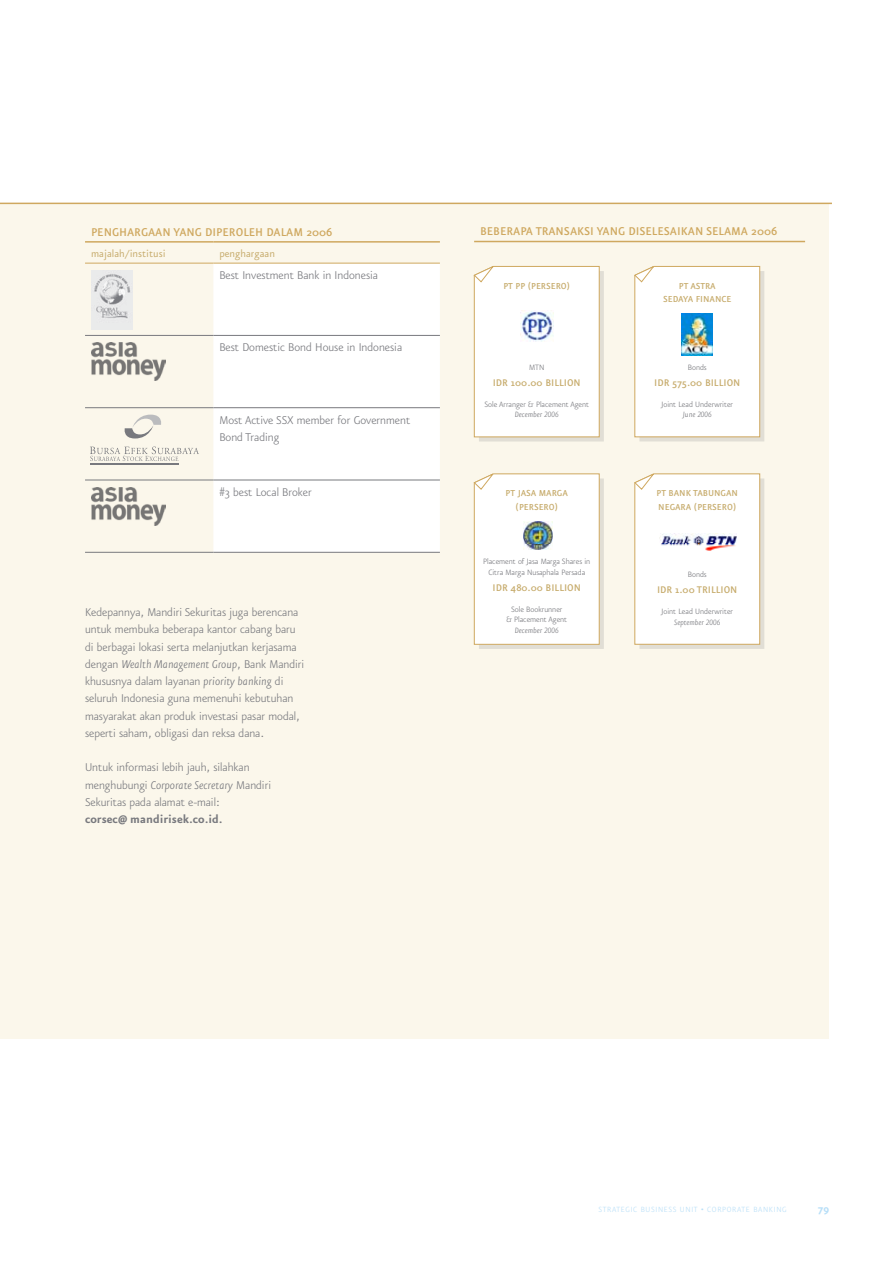
<style>
.page{position:relative;width:893px;height:1263px;background:#fff}
.page>*{position:absolute;margin:0;border:0;box-sizing:border-box;transform-origin:0 0}
.t1{font:300 13.5px/17.2px "Eureka Sans";color:#78797e}
.t2{font:500 13.5px "Eureka Sans";color:#cfa85f}
.t3{font:700 13.5px "Eureka Sans";color:#78797e}
.t4{font:12px "Eureka Sans";color:#c7ac6d}
.t5{font:700 12px "Eureka Sans";color:#b8dff8}
.t6{font:500 11.55px "Eureka Sans";color:#c7ac6d}
.t7{font:500 10.35px/13.4px "Eureka Sans";color:#c7ac6d;text-align:center}
.t8{font:300 9.3px/10.4px "Eureka Sans";color:#78797e;text-align:center}
.t9{font:italic 300 9.3px "Eureka Sans";color:#78797e}
.t10{font:300 9px "Eureka Sans";letter-spacing:.075em;color:#b8dff8}
.s1{font-style:italic}
</style>
<div class="page">
<div style="left:0;top:204px;width:829px;height:834px;background:#fbf7eb"></div>
<svg style="left:474px;top:266px;width:130px;height:175px;background:#fcfaf8"></svg>
<img style="left:520px;top:310px;width:33px;height:32px">
<svg style="left:474px;top:473px;width:130px;height:176px;background:#fbfaf7"></svg>
<img style="left:523px;top:522px;width:29px;height:27px">
<svg style="left:634px;top:266px;width:130px;height:175px;background:#faf8f2"></svg>
<img style="left:682px;top:313px;width:30px;height:43px">
<svg style="left:634px;top:473px;width:130px;height:176px;background:#fbf9f5"></svg>
<img style="left:660px;top:534px;width:77px;height:18px">
<hr style="left:474px;top:241px;width:331px;height:1px;background:#cfa85f">
<div style="left:213px;top:264px;width:227px;height:288px;background:#fff"></div>
<hr style="left:85px;top:335px;width:128px;height:1px;background:#78797e">
<hr style="left:213px;top:335px;width:227px;height:1px;background:#78797e">
<hr style="left:85px;top:407px;width:128px;height:1px;background:#78797e">
<hr style="left:213px;top:407px;width:227px;height:1px;background:#78797e">
<hr style="left:85px;top:480px;width:128px;height:1px;background:#78797e">
<hr style="left:213px;top:480px;width:227px;height:1px;background:#78797e">
<hr style="left:85px;top:552px;width:128px;height:1px;background:#78797e">
<hr style="left:213px;top:552px;width:227px;height:1px;background:#78797e">
<hr style="left:85px;top:241px;width:128px;height:2px;background:#cfa85f">
<hr style="left:213px;top:241px;width:227px;height:2px;background:#cfa85f">
<hr style="left:85px;top:263px;width:128px;height:1px;background:#cfa85f">
<hr style="left:213px;top:263px;width:227px;height:1px;background:#cfa85f">
<img style="left:91px;top:343px;width:75px;height:38px">
<img style="left:91px;top:488px;width:75px;height:38px">
<img style="left:92px;top:271px;width:41px;height:59px">
<svg style="left:90px;top:446px;width:109px;height:15px"></svg>
<svg style="left:124px;top:415px;width:37px;height:23px"></svg>
<hr style="left:90px;top:464px;width:88px;height:1px;background:#78797e">
<hr style="left:0;top:203px;width:832px;height:1px;background:#cfa85f">
<p class="t2" style="left:91px;top:225px;width:153px">PENGHARGAAN YANG DIPEROLEH</p>
<p class="t2" style="left:267px;top:225px;width:67px">DALAM 2006</p>
<p class="t2" style="left:480px;top:225px;width:8px">BEBE</p>
<p class="t2" style="left:506px;top:225px;width:140px">RAPA TRANSAKSI YANG DISELES</p>
<p class="t2" style="left:670px;top:225px;width:109px">AIKAN SELAMA 2006</p>
<p class="t4" style="left:91px;top:248px;width:76px">majalah/institusi</p>
<p class="t4" style="left:219px;top:248px;width:57px">penghargaan</p>
<p class="t1" style="left:219px;top:267px;width:160px">Best I nvestment Bank in I ndonesia</p>
<p class="t1" style="left:219px;top:339px;width:184px">Best Domestic Bond House in I ndonesia</p>
<p class="t1" style="left:219px;top:412px;width:192px">Most Active SSX member for Government<br>Bond Trading</p>
<p class="t1" style="left:219px;top:484px;width:94px">#3 best Local Broker</p>
<p class="t1" style="left:85px;top:604px;width:221px">Kedepannya, Mandiri Sekuritas juga berencana untuk membuka beberapa kantor cabang baru di berbagai lokasi serta melanjutkan kerjasama dengan <span class="s1">Wealth Management Group</span>, Bank Mandiri khususnya dalam layanan <span class="s1">priority banking</span> di seluruh I ndonesia guna memenuhi kebutuhan masyarakat akan produk investasi pasar modal, seperti saham, obligasi dan reksa dana.</p>
<p class="t1" style="left:85px;top:760px;width:188px">Untuk informasi lebih jauh, silahkan menghubungi <span class="s1">Corporate Secretary</span> Mandiri<br>Sekuritas pada alamat e-mail:</p>
<p class="t3" style="left:85px;top:812px;width:139px">corsec@ mandirisek.co.id.</p>
<p class="t7" style="left:503px;top:280px;width:68px">PT PP (PERSERO)</p>
<p class="t7" style="left:663px;top:280px;width:68px">PT ASTRA<br>SEDAYA FINANCE</p>
<p class="t8" style="left:529px;top:362px;width:12px">MTN</p>
<p class="t6" style="left:493px;top:377px;width:89px">IDR 100.00 BILLION</p>
<p class="t8" style="left:484px;top:399px;width:106px">Sole Arranger &amp; Placement Agent</p>
<p class="t9" style="left:515px;top:410px;width:45px">December 2006</p>
<p class="t8" style="left:688px;top:362px;width:21px">Bonds</p>
<p class="t6" style="left:654px;top:377px;width:88px">IDR 575.00 BILLION</p>
<p class="t8" style="left:661px;top:399px;width:73px">Joint Lead Underwriter</p>
<p class="t9" style="left:683px;top:410px;width:31px">June 2006</p>
<p class="t7" style="left:506px;top:487px;width:64px">PT JASA MARGA (PERSERO)</p>
<p class="t7" style="left:656px;top:487px;width:83px;text-align:left">PT BANK TABU NGAN<br>NEGARA (PE RSE RO)</p>
<p class="t8" style="left:483px;top:557px;width:109px">Placement of Jasa Marga Shares in<br>Citra Marga N usaphala Persada</p>
<p class="t6" style="left:493px;top:582px;width:90px">IDR 480.00 BILLION</p>
<p class="t8" style="left:506px;top:604px;width:62px">Sole Bookrunner<br>&amp; Placement Agent</p>
<p class="t9" style="left:515px;top:626px;width:45px">December 2006</p>
<p class="t8" style="left:688px;top:570px;width:21px">Bonds</p>
<p class="t6" style="left:657px;top:584px;width:82px">IDR 1.00 TRILLION</p>
<p class="t8" style="left:661px;top:607px;width:73px">Joint Lead Underwriter</p>
<p class="t9" style="left:674px;top:617px;width:47px">September 2006</p>
<p class="t10" style="left:599px;top:1205px;width:190px">strategic business unit • corporate banking</p>
<p class="t5" style="left:818px;top:1202px;width:13px">79</p>
</div>
